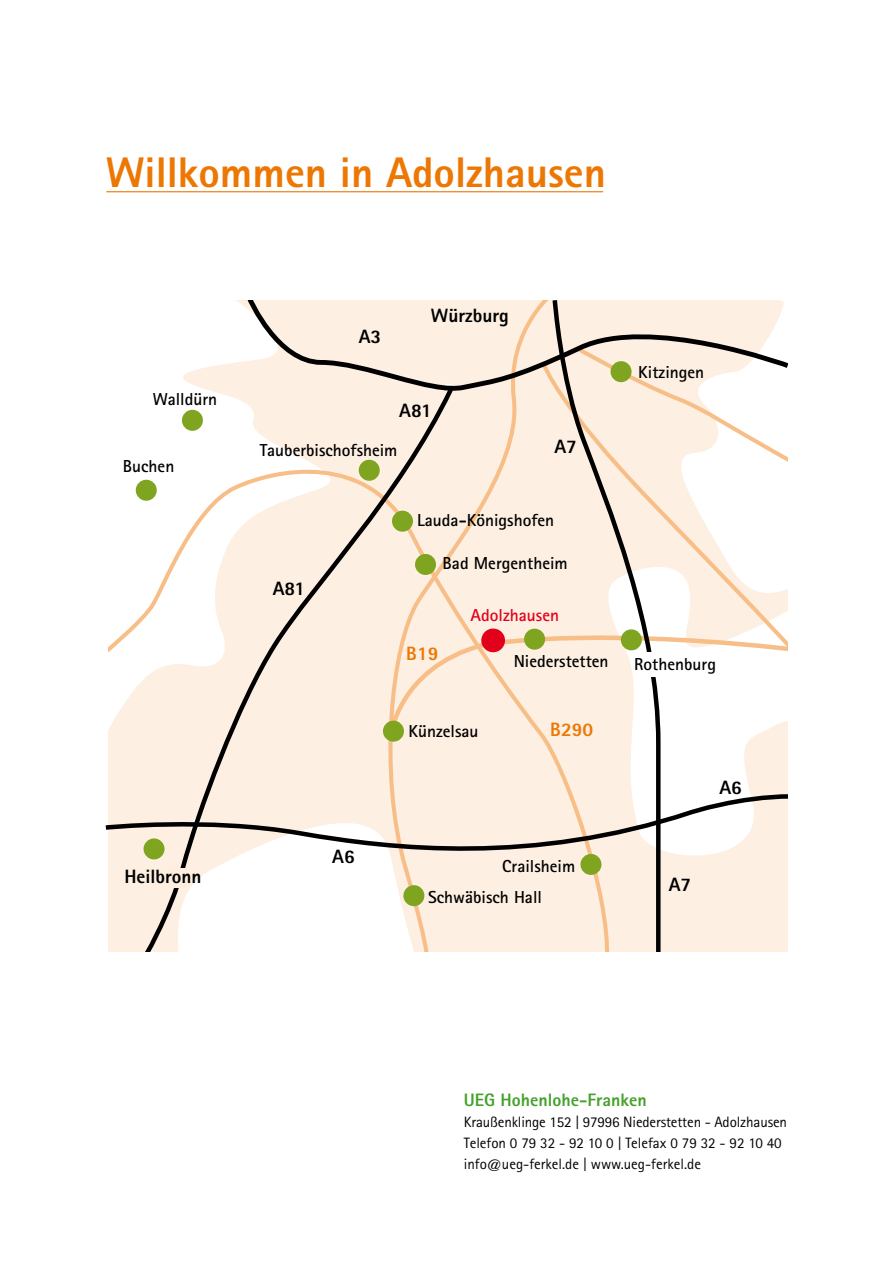
<style>
.page{position:relative;width:893px;height:1263px;background:#fff}
.page>*{position:absolute;margin:0;border:0;box-sizing:border-box;transform-origin:0 0}
.t1{font:800 42.9px "Rotis Sans Serif";color:#ed7703}
.t2{font:800 19.35px "Rotis Sans Serif";color:#000}
.t3{font:800 19.35px "Rotis Sans Serif";color:#ed7703}
.t4{font:800 18px "Rotis Sans Serif";color:#45a12b}
.t5{font:700 17.4px "Rotis Sans Serif";color:#000}
.t6{font:700 17.4px "Rotis Sans Serif";color:#e2001a}
.t7{font:15px/21px "Rotis Sans Serif";letter-spacing:-.01em;color:#000}
</style>
<div class="page">
<svg style="left:183px;top:300px;width:605px;height:652px;fill:#fdefe1"></svg>
<svg style="left:108px;top:484px;width:30px;height:468px"></svg>
<div style="left:457px;top:394px;width:93px;height:558px;background:#fdefe1"></div>
<svg style="left:540px;top:394px;width:248px;height:398px"></svg>
<div style="left:136px;top:480px;width:21px;height:21px;border:2px solid #7fa520;border-radius:50%"></div>
<svg style="left:457px;top:627px;width:331px;height:110px"></svg>
<div style="left:481px;top:628px;width:24px;height:24px;background:#e2001a;border-radius:50%"></div>
<hr style="left:106px;top:191px;width:497px;height:1px;background:#ed7703">
<svg style="left:138px;top:384px;width:319px;height:568px"></svg>
<svg style="left:245px;top:300px;width:543px;height:94px;background:#efe2d6"></svg>
<svg style="left:550px;top:300px;width:113px;height:652px;background:#efe2d3"></svg>
<svg style="left:105px;top:792px;width:683px;height:72px"></svg>
<div style="left:525px;top:630px;width:19px;height:19px;background:#7fa520;border-radius:50%"></div>
<div style="left:524px;top:629px;width:21px;height:21px;border:2px solid #7fa520;border-radius:50%"></div>
<div style="left:641px;top:652px;width:25px;height:25px;background:#fff"></div>
<div style="left:168px;top:868px;width:19px;height:19px;background:#feeddc"></div>
<h1 class="t1" style="left:106px;top:145px;width:502px">Willkommen in Adolzhausen</h1>
<p class="t5" style="left:153px;top:388px;width:66px">Walldürn</p>
<p class="t5" style="left:123px;top:455px;width:53px">Buchen</p>
<p class="t2" style="left:124px;top:864px;width:79px">Heilbronn</p>
<p class="t2" style="left:359px;top:325px;width:24px">A3</p>
<p class="t2" style="left:431px;top:303px;width:79px">Würzburg</p>
<p class="t2" style="left:399px;top:398px;width:34px">A81</p>
<p class="t5" style="left:260px;top:439px;width:139px">Tauberbischofsheim</p>
<p class="t2" style="left:554px;top:434px;width:24px">A7</p>
<p class="t2" style="left:273px;top:576px;width:34px">A81</p>
<p class="t5" style="left:417px;top:509px;width:139px">Lauda-Königshofen</p>
<p class="t5" style="left:443px;top:552px;width:127px">Bad Mergentheim</p>
<p class="t6" style="left:471px;top:604px;width:90px">Adolzhausen</p>
<p class="t5" style="left:638px;top:361px;width:67px">Kitzingen</p>
<p class="t2" style="left:332px;top:844px;width:24px">A6</p>
<p class="t3" style="left:406px;top:641px;width:34px">B19</p>
<p class="t5" style="left:408px;top:720px;width:72px">Künzelsau</p>
<p class="t5" style="left:514px;top:650px;width:96px">Niederstetten</p>
<p class="t5" style="left:634px;top:653px;width:83px">Rothenburg</p>
<p class="t3" style="left:550px;top:717px;width:44px">B290</p>
<p class="t2" style="left:719px;top:775px;width:24px">A6</p>
<p class="t5" style="left:502px;top:855px;width:74px">Crailsheim</p>
<p class="t5" style="left:428px;top:886px;width:115px">Schwäbisch Hall</p>
<p class="t2" style="left:669px;top:872px;width:24px">A7</p>
<p class="t4" style="left:464px;top:1089px;width:185px">UEG Hohenlohe-Franken</p>
<p class="t7" style="left:464px;top:1112px;width:325px">Kraußenklinge 152 | 97996 Niederstetten - Adolzhausen<br>Telefon 0 79 32 - 92 10 0 | Telefax 0 79 32 - 92 10 40 info@ueg-ferkel.de | www.ueg-ferkel.de</p>
</div>
